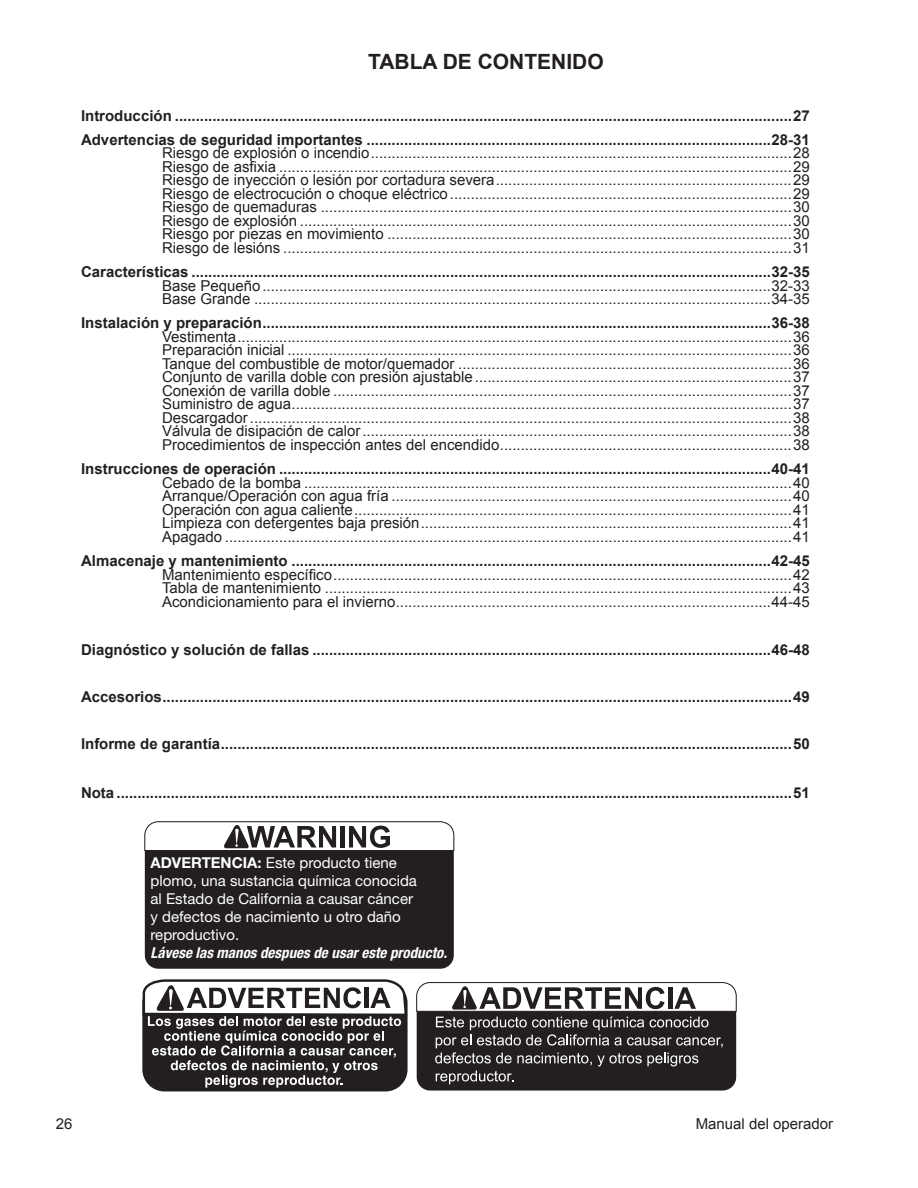
<style>
.page{position:relative;width:918px;height:1188px;background:#fff}
.page>*{position:absolute;margin:0;border:0;box-sizing:border-box;transform-origin:0 0}
.feathead{font:700 21px "Arial";color:#231f20}
.Table_of_Content_2{font:15px "Arial";color:#231f20}
.Table_of_Content_1{font:700 15px "Arial";color:#231f20}
.t1{font:15px/18px "Helvetica Neue LT";color:#fff}
.s1{font-weight:700}
.s2{font-weight:700;font-style:italic;font-stretch:condensed}
</style>
<div class="page">
<div style="left:142px;top:981px;width:266px;height:110px;background:#231f20;border-radius:22px"></div>
<svg style="left:142px;top:979px;width:266px;height:109px"></svg>
<div style="left:417px;top:983px;width:319px;height:108px;background:#231f20;border-radius:14px"></div>
<svg style="left:416px;top:982px;width:321px;height:102px"></svg>
<div style="left:145px;top:822px;width:309px;height:147px;background:#231f20;border-radius:14px"></div>
<svg style="left:145px;top:822px;width:309px;height:28px"></svg>
<p class="feathead" style="left:368px;top:48px;width:237px">TABLA DE CONTENIDO</p>
<p class="Table_of_Content_1" style="left:81px;top:105px;width:730px">Introducción ....................................................................................................................................................27</p>
<p class="Table_of_Content_1" style="left:81px;top:130px;width:730px">Advertencias de seguridad importantes .................................................................................................28-31</p>
<p class="Table_of_Content_2" style="left:162px;top:143px;width:649px">Riesgo de explosión o incendio.....................................................................................................28</p>
<p class="Table_of_Content_2" style="left:162px;top:157px;width:649px">Riesgo de asfixia ...........................................................................................................................29</p>
<p class="Table_of_Content_2" style="left:162px;top:170px;width:649px">Riesgo de inyección o lesión por cortadura severa.......................................................................29</p>
<p class="Table_of_Content_2" style="left:162px;top:184px;width:649px">Riesgo de electrocución o choque eléctrico..................................................................................29</p>
<p class="Table_of_Content_2" style="left:162px;top:197px;width:649px">Riesgo de quemaduras .................................................................................................................30</p>
<p class="Table_of_Content_2" style="left:162px;top:211px;width:649px">Riesgo de explosión ......................................................................................................................30</p>
<p class="Table_of_Content_2" style="left:162px;top:224px;width:649px">Riesgo por piezas en movimiento .................................................................................................30</p>
<p class="Table_of_Content_2" style="left:162px;top:238px;width:649px">Riesgo de lesións ..........................................................................................................................31</p>
<p class="Table_of_Content_1" style="left:81px;top:262px;width:730px">Características ...........................................................................................................................................32-35</p>
<p class="Table_of_Content_2" style="left:162px;top:276px;width:649px">Base Pequeño..........................................................................................................................32-33</p>
<p class="Table_of_Content_2" style="left:162px;top:289px;width:649px">Base Grande ............................................................................................................................34-35</p>
<p class="Table_of_Content_1" style="left:81px;top:313px;width:730px">Instalación y preparación..........................................................................................................................36-38</p>
<p class="Table_of_Content_2" style="left:162px;top:327px;width:649px">Vestimenta.....................................................................................................................................36</p>
<p class="Table_of_Content_2" style="left:162px;top:340px;width:649px">Preparación inicial .........................................................................................................................36</p>
<p class="Table_of_Content_2" style="left:162px;top:354px;width:649px">Tanque del combustible de motor/quemador ................................................................................36</p>
<p class="Table_of_Content_2" style="left:162px;top:367px;width:649px">Conjunto de varilla doble con presión ajustable............................................................................37</p>
<p class="Table_of_Content_2" style="left:162px;top:381px;width:649px">Conexión de varilla doble ..............................................................................................................37</p>
<p class="Table_of_Content_2" style="left:162px;top:394px;width:649px">Suministro de agua........................................................................................................................37</p>
<p class="Table_of_Content_2" style="left:162px;top:408px;width:649px">Descargador..................................................................................................................................38</p>
<p class="Table_of_Content_2" style="left:162px;top:421px;width:649px">Válvula de disipación de calor.......................................................................................................38</p>
<p class="Table_of_Content_2" style="left:162px;top:435px;width:649px">Procedimientos de inspección antes del encendido......................................................................38</p>
<p class="Table_of_Content_1" style="left:81px;top:459px;width:730px">Instrucciones de operación ......................................................................................................................40-41</p>
<p class="Table_of_Content_2" style="left:162px;top:473px;width:649px">Cebado de la bomba .....................................................................................................................40</p>
<p class="Table_of_Content_2" style="left:162px;top:486px;width:649px">Arranque/Operación con agua fría ................................................................................................40</p>
<p class="Table_of_Content_2" style="left:162px;top:500px;width:649px">Operación con agua caliente.........................................................................................................41</p>
<p class="Table_of_Content_2" style="left:162px;top:513px;width:649px">Limpieza con detergentes baja presión.........................................................................................41</p>
<p class="Table_of_Content_2" style="left:162px;top:527px;width:649px">Apagado ........................................................................................................................................41</p>
<p class="Table_of_Content_1" style="left:81px;top:551px;width:730px">Almacenaje y mantenimiento ...................................................................................................................42-45</p>
<p class="Table_of_Content_2" style="left:162px;top:564px;width:649px">Mantenimiento específico..............................................................................................................42</p>
<p class="Table_of_Content_2" style="left:162px;top:578px;width:649px">Tabla de mantenimiento ................................................................................................................43</p>
<p class="Table_of_Content_2" style="left:162px;top:591px;width:649px">Acondicionamiento para el invierno..........................................................................................44-45</p>
<p class="Table_of_Content_1" style="left:81px;top:640px;width:730px">Diagnóstico y solución de fallas ..............................................................................................................46-48</p>
<p class="Table_of_Content_1" style="left:81px;top:687px;width:730px">Accesorios.......................................................................................................................................................49</p>
<p class="Table_of_Content_1" style="left:81px;top:734px;width:730px">Informe de garantía.........................................................................................................................................50</p>
<p class="Table_of_Content_1" style="left:81px;top:783px;width:730px">Nota ..................................................................................................................................................................51</p>
<p class="t1" style="left:151px;top:853px;width:298px"><span class="s1">ADVERTENCIA:</span> Este producto tiene plomo, una sustancia química conocida<br>al Estado de California a causar cáncer<br>y defectos de nacimiento u otro daño reproductivo.<br><span class="s2">Lávese las manos despues de usar este producto.</span></p>
<p class="Table_of_Content_2" style="left:56px;top:1114px;width:18px">26</p>
<p class="Table_of_Content_2" style="left:696px;top:1114px;width:139px">Manual del operador</p>
</div>
